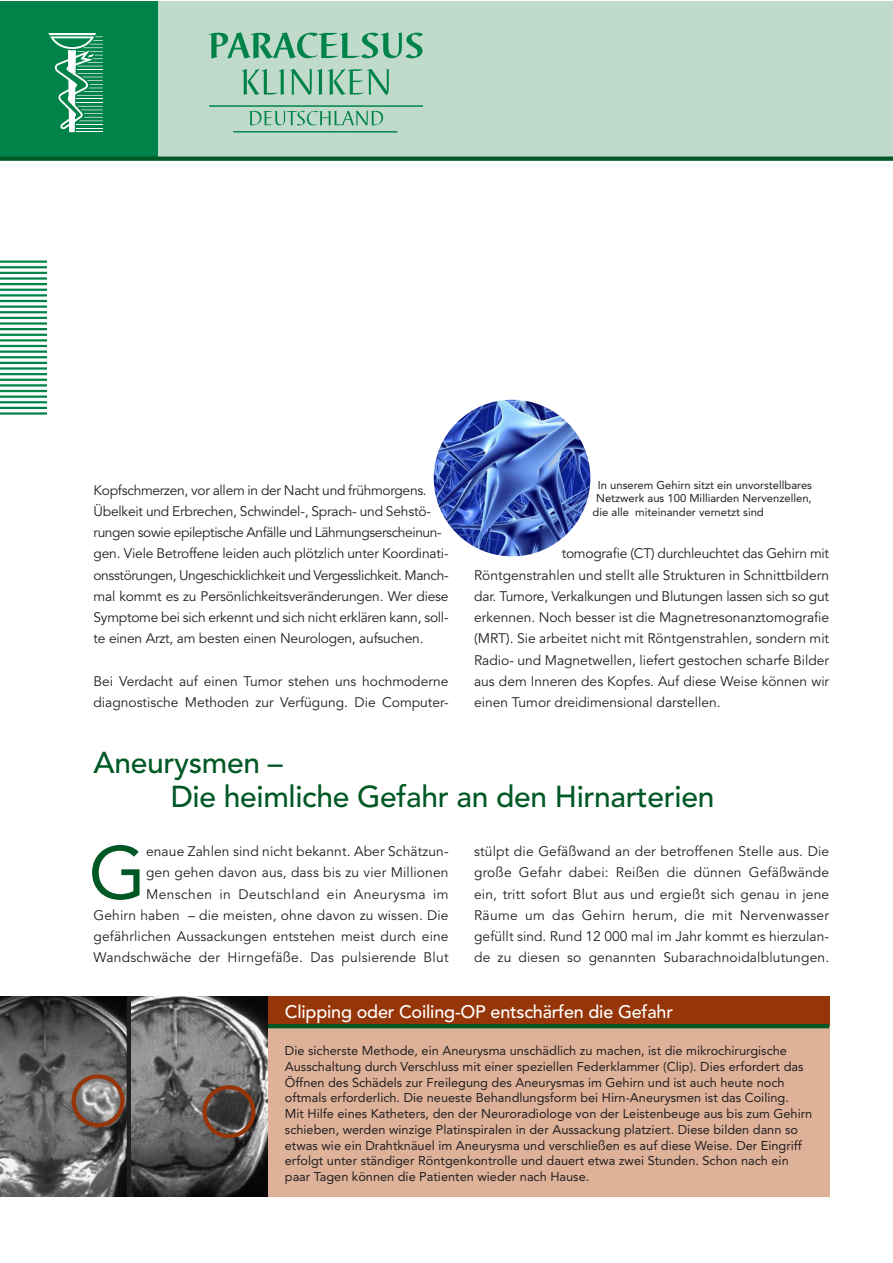
<style>
.page{position:relative;width:893px;height:1263px;background:#fff}
.page>*{position:absolute;margin:0;border:0;box-sizing:border-box;transform-origin:0 0}
.t1{font:73.8px "Avenir";color:#005825}
.t2{font:500 30px/34.5px "Avenir";letter-spacing:-.01em;color:#005825}
.t3{font:500 18px "Avenir";letter-spacing:-.01em;color:#fff}
.t4{font:13.8px/21.3px "Avenir";color:#231f20;text-align:justify}
.t5{font:13.8px/21.3px "Avenir";letter-spacing:-.02em;color:#231f20}
.t6{font:12.75px/15.8px "Avenir";color:#231f20}
.t7{font:11.25px "Avenir";color:#231f20}
</style>
<div class="page">
<img style="left:131px;top:996px;width:137px;height:200px">
<img style="left:0;top:996px;width:127px;height:200px">
<div style="left:0;top:1px;width:892px;height:158px;background:#c0dbcc"></div>
<hr style="left:0;top:260px;width:47px;height:3px;background:#008348">
<hr style="left:0;top:266px;width:47px;height:2px;background:#008348">
<hr style="left:0;top:272px;width:47px;height:2px;background:#008348">
<hr style="left:0;top:277px;width:47px;height:3px;background:#008348">
<hr style="left:0;top:283px;width:47px;height:2px;background:#008348">
<hr style="left:0;top:289px;width:47px;height:2px;background:#008348">
<hr style="left:0;top:294px;width:47px;height:2px;background:#008348">
<hr style="left:0;top:300px;width:47px;height:2px;background:#008348">
<hr style="left:0;top:305px;width:47px;height:3px;background:#008348">
<hr style="left:0;top:311px;width:47px;height:2px;background:#008348">
<hr style="left:0;top:317px;width:47px;height:2px;background:#008348">
<hr style="left:0;top:322px;width:47px;height:3px;background:#008348">
<hr style="left:0;top:328px;width:47px;height:2px;background:#008348">
<hr style="left:0;top:334px;width:47px;height:2px;background:#008348">
<hr style="left:0;top:339px;width:47px;height:2px;background:#008348">
<hr style="left:0;top:345px;width:47px;height:2px;background:#008348">
<hr style="left:0;top:350px;width:47px;height:3px;background:#008348">
<hr style="left:0;top:356px;width:47px;height:2px;background:#008348">
<hr style="left:0;top:362px;width:47px;height:2px;background:#008348">
<hr style="left:0;top:367px;width:47px;height:3px;background:#008348">
<hr style="left:0;top:373px;width:47px;height:2px;background:#008348">
<hr style="left:0;top:379px;width:47px;height:2px;background:#008348">
<hr style="left:0;top:384px;width:47px;height:2px;background:#008348">
<hr style="left:0;top:390px;width:47px;height:2px;background:#008348">
<hr style="left:0;top:395px;width:47px;height:3px;background:#008348">
<hr style="left:0;top:401px;width:47px;height:2px;background:#008348">
<hr style="left:0;top:407px;width:47px;height:2px;background:#008348">
<hr style="left:0;top:412px;width:47px;height:3px;background:#008348">
<svg style="left:209px;top:32px;width:214px;height:26px"></svg>
<svg style="left:249px;top:111px;width:134px;height:15px"></svg>
<hr style="left:233px;top:132px;width:164px;height:1px;background:#008348">
<hr style="left:209px;top:106px;width:214px;height:1px;background:#008348">
<svg style="left:241px;top:69px;width:43px;height:26px"></svg>
<svg style="left:290px;top:69px;width:99px;height:26px"></svg>
<div style="left:268px;top:1026px;width:561px;height:170px;background:#ddb299"></div>
<div style="left:268px;top:996px;width:561px;height:30px;background:#963507"></div>
<hr style="left:268px;top:1024px;width:561px;height:4px;background:#005825">
<div style="left:0;top:1px;width:157px;height:158px;background:#008348"></div>
<svg style="left:48px;top:33px;width:55px;height:100px"></svg>
<svg style="left:0;top:157px;width:892px;height:4px;background:#0c602f"></svg>
<img style="left:434px;top:400px;width:156px;height:156px;border-radius:50%">
<svg style="left:72px;top:1074px;width:53px;height:53px;background:#8b746a"></svg>
<svg style="left:202px;top:1085px;width:53px;height:53px;background:#5d473c"></svg>
<hr style="left:127px;top:996px;width:4px;height:200px;background:#231f20">
<p class="t5" style="left:94px;top:481px;width:357px">Kopfschmerzen, vor allem in der Nacht und frühmorgens.<br>Übelkeit und Erbrechen, Schwindel-, Sprach- und Sehstö&shy;rungen sowie epileptische Anfälle und Lähmungserscheinun&shy;gen. Viele Betroffene leiden auch plötzlich unter Koordinati&shy;onsstörungen, Ungeschicklichkeit und Vergesslichkeit. Manch&shy;mal kommt es zu Persönlichkeitsveränderungen. Wer diese Symptome bei sich erkennt und sich nicht erklären kann, soll&shy;te einen Arzt, am besten einen Neurologen, aufsuchen.</p>
<p class="t4" style="left:94px;top:672px;width:357px">Bei Verdacht auf einen Tumor stehen uns hochmoderne diagnostische Methoden zur Verfügung. Die Computer-</p>
<p class="t7" style="left:598px;top:480px;width:216px">In unserem Gehirn sitzt ein unvorstellbares</p>
<p class="t7" style="left:596px;top:494px;width:217px">Netzwerk aus 100 Milliarden Nervenzellen,</p>
<p class="t7" style="left:593px;top:507px;width:173px">die alle miteinander vernetzt sind</p>
<p class="t4" style="left:474px;top:544px;width:357px;text-indent:88px">tomografie (CT) durchleuchtet das Gehirn mit Röntgenstrahlen und stellt alle Strukturen in Schnittbildern dar. Tumore, Verkalkungen und Blutungen lassen sich so gut erkennen. Noch besser ist die Magnetresonanztomografie (MRT). Sie arbeitet nicht mit Röntgenstrahlen, sondern mit Radio- und Magnetwellen, liefert gestochen scharfe Bilder aus dem Inneren des Kopfes. Auf diese Weise können wir einen Tumor dreidimensional darstellen.</p>
<h2 class="t2" style="left:171px;top:748px;width:545px;text-indent:-77px">Aneurysmen –<br>Die heimliche Gefahr an den Hirnarterien</h2>
<h1 class="t1" style="left:89px;top:843px;width:59px">G</h1>
<p class="t4" style="left:94px;top:842px;width:357px;text-align:right">enaue Zahlen sind nicht bekannt. Aber Schätzun-<br>gen gehen davon aus, dass bis zu vier Millionen Menschen in Deutschland ein Aneurysma im<br>Gehirn haben – die meisten, ohne davon zu wissen. Die gefährlichen Aussackungen entstehen meist durch eine Wandschwäche der Hirngefäße. Das pulsierende Blut</p>
<p class="t4" style="left:474px;top:842px;width:357px">stülpt die Gefäßwand an der betroffenen Stelle aus. Die große Gefahr dabei: Reißen die dünnen Gefäßwände ein, tritt sofort Blut aus und ergießt sich genau in jene Räume um das Gehirn herum, die mit Nervenwasser gefüllt sind. Rund 12 000 mal im Jahr kommt es hierzulan&shy;de zu diesen so genannten Subarachnoidalblutungen.</p>
<h3 class="t3" style="left:285px;top:1004px;width:390px">Clipping oder Coiling-OP entschärfen die Gefahr</h3>
<p class="t6" style="left:285px;top:1044px;width:529px">Die sicherste Methode, ein Aneurysma unschädlich zu machen, ist die mikrochirurgische Ausschaltung durch Verschluss mit einer speziellen Federklammer (Clip). Dies erfordert das Öffnen des Schädels zur Freilegung des Aneurysmas im Gehirn und ist auch heute noch oftmals erforderlich. Die neueste Behandlungsform bei Hirn-Aneurysmen ist das Coiling.<br>Mit Hilfe eines Katheters, den der Neuroradiologe von der Leistenbeuge aus bis zum Gehirn schieben, werden winzige Platinspiralen in der Aussackung platziert. Diese bilden dann so etwas wie ein Drahtknäuel im Aneurysma und verschließen es auf diese Weise. Der Eingriff erfolgt unter ständiger Röntgenkontrolle und dauert etwa zwei Stunden. Schon nach ein paar Tagen können die Patienten wieder nach Hause.</p>
</div>
